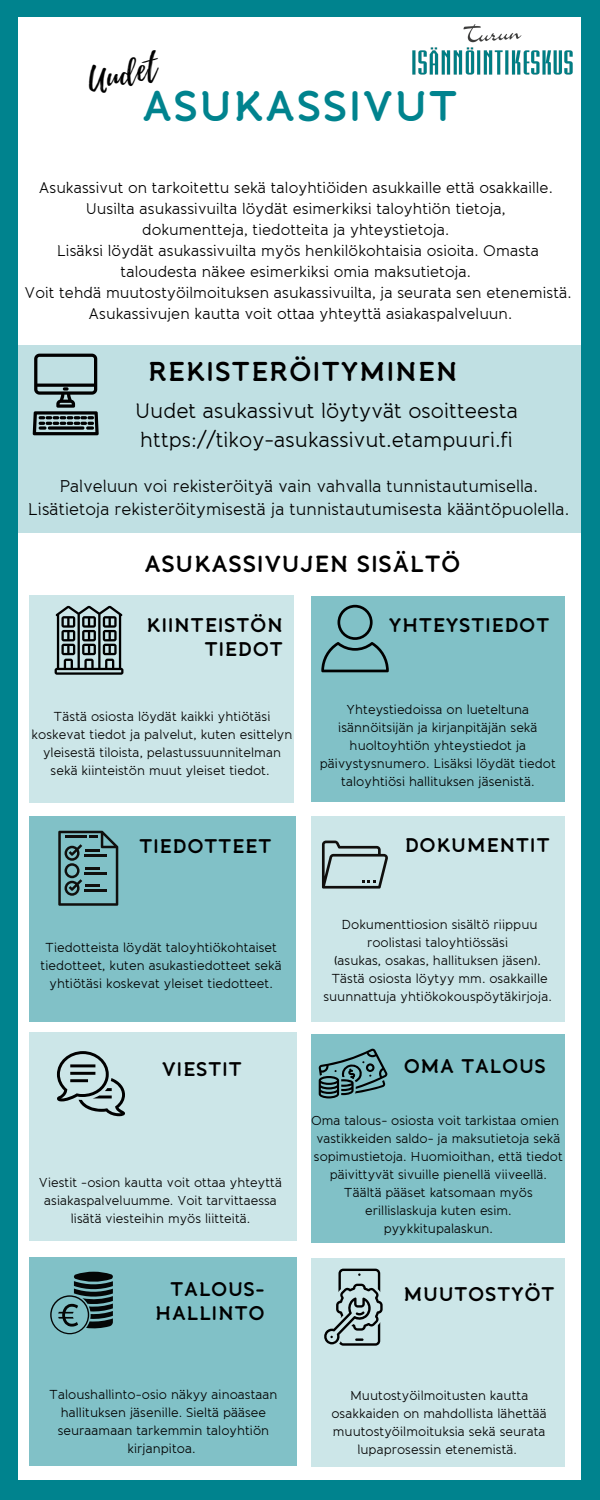
<style>
.page{position:relative;width:600px;height:1500px;background:#00838e}
.page>*{position:absolute;margin:0;border:0;box-sizing:border-box;transform-origin:0 0}
.t1{font:700 42px "Banda";letter-spacing:.03em;color:#00838e}
.t2{font:33.4px "Playlist Script";color:#000}
.t3{font:700 26.8px "Banda";letter-spacing:.03em;color:#000}
.t4{font:700 22.9px "Banda";letter-spacing:.03em;color:#000}
.t5{font:20.9px/29.2px "Banda";color:#000}
.t6{font:700 19.4px/23.8px "Banda";letter-spacing:.03em;color:#000;text-align:right}
.t7{font:16.9px/23.2px "Banda";color:#000;text-align:center}
.t8{font:15.4px/21px "Banda";color:#000;text-align:center}
.t9{font:13px/18px "Banda";color:#000;text-align:center}
.t10{font:12.9px/17.9px "Banda";color:#000;text-align:center}
</style>
<div class="page">
<div style="left:18px;top:18px;width:563px;height:1462px;background:#fff"></div>
<img style="left:404px;top:17px;width:177px;height:58px">
<div style="left:30px;top:1032px;width:267px;height:208px;background:#cce6e8"></div>
<div style="left:312px;top:816px;width:253px;height:205px;background:#cce6e8"></div>
<div style="left:30px;top:816px;width:266px;height:205px;background:#81c1c7"></div>
<div style="left:311px;top:1034px;width:253px;height:208px;background:#81c1c7"></div>
<svg style="left:57px;top:1051px;width:68px;height:65px"></svg>
<svg style="left:322px;top:841px;width:66px;height:48px"></svg>
<svg style="left:58px;top:831px;width:60px;height:75px"></svg>
<div style="left:30px;top:596px;width:264px;height:207px;background:#cce6e8"></div>
<svg style="left:55px;top:606px;width:68px;height:69px"></svg>
<div style="left:312px;top:596px;width:253px;height:205px;background:#81c1c7"></div>
<svg style="left:321px;top:605px;width:68px;height:67px"></svg>
<div style="left:312px;top:1258px;width:253px;height:208px;background:#cce6e8"></div>
<div style="left:30px;top:1257px;width:267px;height:208px;background:#81c1c7"></div>
<svg style="left:319px;top:1048px;width:69px;height:50px"></svg>
<svg style="left:50px;top:1272px;width:63px;height:62px"></svg>
<svg style="left:324px;top:1269px;width:59px;height:77px"></svg>
<div style="left:17px;top:345px;width:571px;height:188px;background:#c0e0e3"></div>
<svg style="left:33px;top:354px;width:66px;height:81px"></svg>
<h2 class="t2" style="left:82px;top:58px;width:72px;rotate:-13deg">Uudet</h2>
<h1 class="t1" style="left:142px;top:80px;width:317px">ASUKASSIVUT</h1>
<p class="t8" style="left:25px;top:177px;width:548px">Asukassivut on tarkoitettu sekä taloyhtiöiden asukkaille että osakkaille.<br>Uusilta asukassivuilta löydät esimerkiksi taloyhtiön tietoja,<br>dokumentteja, tiedotteita ja yhteystietoja.<br>Lisäksi löydät asukassivuilta myös henkilökohtaisia osioita. Omasta taloudesta näkee esimerkiksi omia maksutietoja.<br>Voit tehdä muutostyöilmoituksen asukassivuilta, ja seurata sen etenemistä.<br>Asukassivujen kautta voit ottaa yhteyttä asiakaspalveluun.</p>
<h3 class="t3" style="left:148px;top:355px;width:312px">REKISTERÖITYMINEN</h3>
<h3 class="t5" style="left:135px;top:396px;width:384px">Uudet asukassivut löytyvät osoitteesta https://tikoy-asukassivut.etampuuri.fi</h3>
<p class="t7" style="left:28px;top:475px;width:543px">Palveluun voi rekisteröityä vain vahvalla tunnistautumisella.<br>Lisätietoja rekisteröitymisestä ja tunnistautumisesta kääntöpuolella.</p>
<h3 class="t4" style="left:144px;top:550px;width:318px">ASUKASSIVUJEN SISÄLTÖ</h3>
<h3 class="t6" style="left:147px;top:614px;width:138px">KIINTEISTÖN<br>TIEDOT</h3>
<p class="t9" style="left:32px;top:708px;width:262px">Tästä osiosta löydät kaikki yhtiötäsi koskevat tiedot ja palvelut, kuten esittelyn yleisestä tiloista, pelastussuunnitelman sekä kiinteistön muut yleiset tiedot.</p>
<h3 class="t6" style="left:389px;top:613px;width:162px">YHTEYSTIEDOT</h3>
<p class="t9" style="left:320px;top:700px;width:238px">Yhteystiedoissa on lueteltuna isännöitsijän ja kirjanpitäjän sekä huoltoyhtiön yhteystiedot ja päivystysnumero. Lisäksi löydät tiedot taloyhtiösi hallituksen jäsenistä.</p>
<h3 class="t6" style="left:139px;top:835px;width:134px">TIEDOTTEET</h3>
<h3 class="t6" style="left:405px;top:833px;width:146px">DOKUMENTIT</h3>
<p class="t9" style="left:41px;top:939px;width:243px">Tiedotteista löydät taloyhtiökohtaiset tiedotteet, kuten asukastiedotteet sekä yhtiötäsi koskevat yleiset tiedotteet.</p>
<p class="t9" style="left:323px;top:915px;width:230px">Dokumenttiosion sisältö riippuu roolistasi taloyhtiössäsi<br>(asukas, osakas, hallituksen jäsen).<br>Tästä osiosta löytyy mm. osakkaille suunnattuja yhtiökokouspöytäkirjoja.</p>
<h3 class="t6" style="left:162px;top:1057px;width:82px">VIESTIT</h3>
<h3 class="t6" style="left:404px;top:1054px;width:144px">OMA TALOUS</h3>
<p class="t9" style="left:39px;top:1174px;width:245px">Viestit -osion kautta voit ottaa yhteyttä asiakaspalveluumme. Voit tarvittaessa lisätä viesteihin myös liitteitä.</p>
<p class="t10" style="left:311px;top:1112px;width:253px">Oma talous- osiosta voit tarkistaa omien vastikkeiden saldo- ja maksutietoja sekä sopimustietoja. Huomioithan, että tiedot päivittyvät sivuille pienellä viiveellä.<br>Täältä pääset katsomaan myös erillislaskuja kuten esim. pyykkitupalaskun.</p>
<h3 class="t6" style="left:155px;top:1277px;width:111px">TALOUS-<br>HALLINTO</h3>
<h3 class="t6" style="left:403px;top:1282px;width:153px">MUUTOSTYÖT</h3>
<p class="t9" style="left:49px;top:1386px;width:230px">Taloushallinto-osio näkyy ainoastaan hallituksen jäsenille. Sieltä pääsee seuraamaan tarkemmin taloyhtiön kirjanpitoa.</p>
<p class="t9" style="left:331px;top:1386px;width:217px">Muutostyöilmoitusten kautta osakkaiden on mahdollista lähettää muutostyöilmoituksia sekä seurata lupaprosessin etenemistä.</p>
</div>
